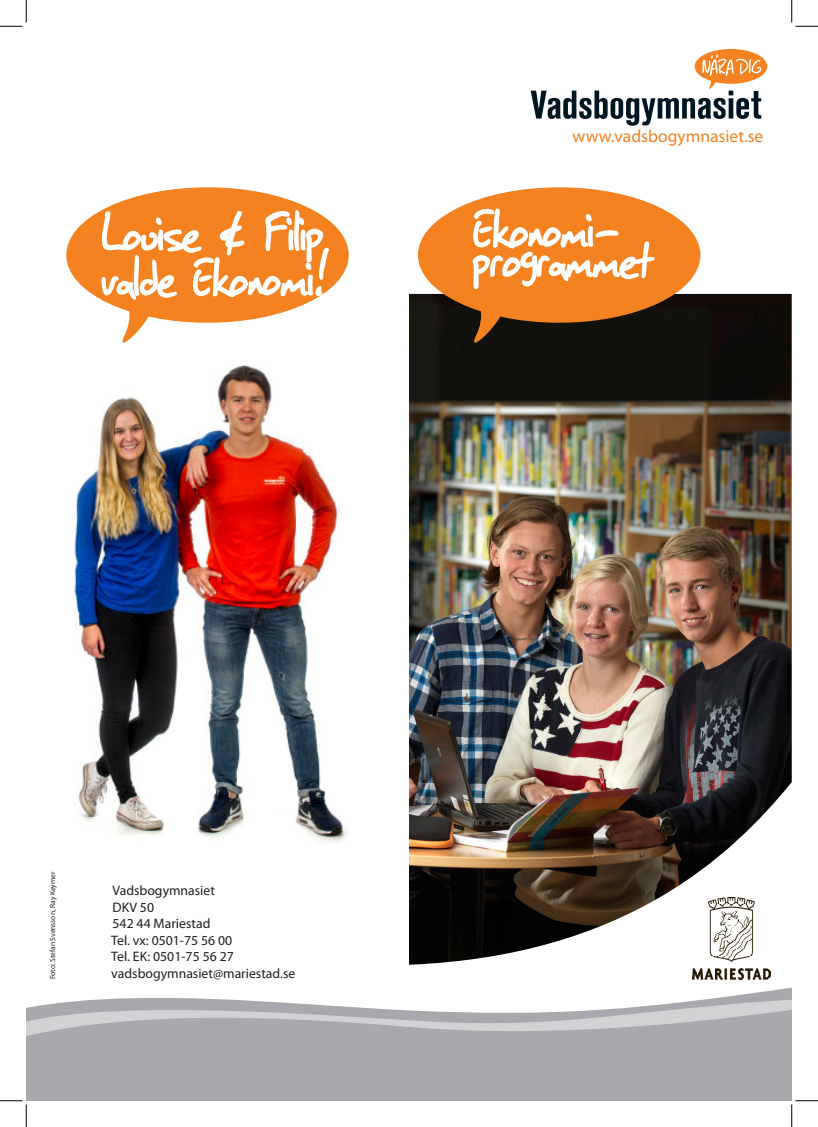
<style>
.page{position:relative;width:818px;height:1127px;background:#fff}
.page>*{position:absolute;margin:0;border:0;box-sizing:border-box;transform-origin:0 0}
.t1{font:700 60px/45px "SF Grunge Sans";color:#fff}
.t2{font:17.5px "Myriad Pro";color:#f58220}
.t3{font:13.75px/16.5px "Myriad Pro";color:#231f20}
.t4{font:7.5px "Myriad Pro";color:#231f20}
</style>
<div class="page">
<img style="left:70px;top:270px;width:278px;height:572px">
<img style="left:409px;top:294px;width:383px;height:670px">
<svg style="left:732px;top:987px;width:60px;height:9px"></svg>
<svg style="left:32px;top:996px;width:760px;height:11px"></svg>
<svg style="left:26px;top:1007px;width:766px;height:43px;background:#b3b4b7"></svg>
<div style="left:26px;top:1050px;width:766px;height:50px;background:#a8a9ad"></div>
<div style="left:418px;top:187px;width:282px;height:135px;background:#f58220;border-radius:50%"></div>
<svg style="left:466px;top:305px;width:37px;height:52px;background:#5b3512"></svg>
<div style="left:695px;top:49px;width:72px;height:35px;background:#f58220;border-radius:50%"></div>
<svg style="left:531px;top:54px;width:230px;height:72px"></svg>
<img style="left:692px;top:897px;width:78px;height:82px">
<div style="left:66px;top:187px;width:283px;height:135px;background:#f58220;border-radius:50%"></div>
<svg style="left:114px;top:305px;width:38px;height:52px"></svg>
<svg style="left:0;top:0;width:27px;height:27px"></svg>
<svg style="left:0;top:1100px;width:27px;height:26px"></svg>
<svg style="left:791px;top:0;width:27px;height:27px"></svg>
<svg style="left:791px;top:1100px;width:27px;height:26px"></svg>
<p class="t1" style="left:101px;top:206px;width:232px">Louise &amp; Filip valde Ekonomi!</p>
<p class="t2" style="left:573px;top:126px;width:192px">www.vadsbogymnasiet.se</p>
<p class="t1" style="left:473px;top:202px;width:150px">Ekonomi-</p>
<p class="t1" style="left:473px;top:232px;width:181px">programmet</p>
<p class="t4" style="left:48px;top:979px;width:109px;rotate:-90deg">Foto: Stefan Svensson, Ray Keymer</p>
<p class="t3" style="left:113px;top:881px;width:104px">Vadsbogymnasiet</p>
<p class="t3" style="left:113px;top:898px;width:43px">DKV 50</p>
<p class="t3" style="left:113px;top:914px;width:99px">542 44 Mariestad</p>
<p class="t3" style="left:111px;top:931px;width:124px">Tel. vx: 0501-75 56 00<br>Tel. EK: 0501-75 56 27</p>
<p class="t3" style="left:111px;top:964px;width:186px">vadsbogymnasiet@mariestad.se</p>
</div>
